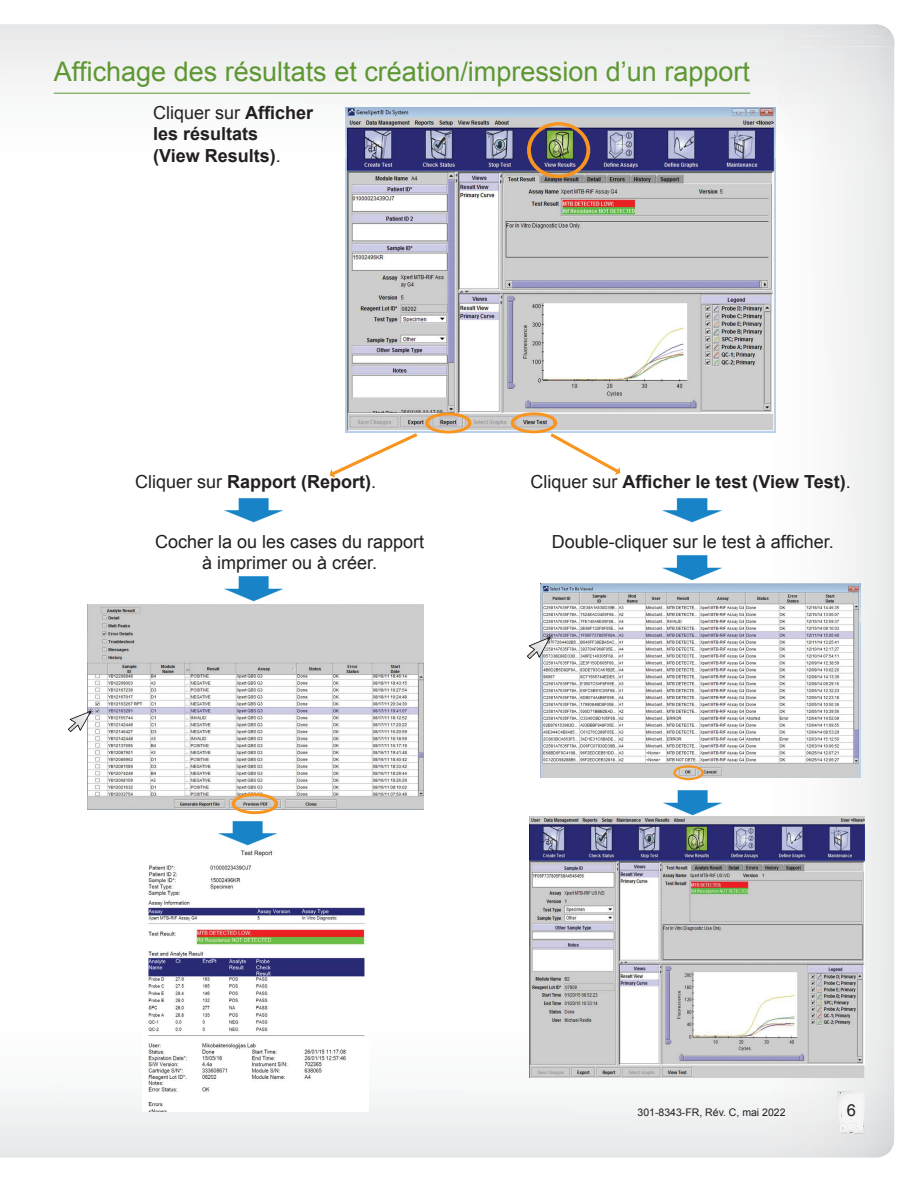
<style>
.page{position:relative;width:918px;height:1188px;background:#fff}
.page>*{position:absolute;margin:0;border:0;box-sizing:border-box;transform-origin:0 0}
.t1{font:27px "Arial";color:#5d9732}
.t2{font:700 18px/21.6px "Arial";color:#231f20}
.t3{font:18px/21.6px "Arial";color:#231f20;text-align:center}
.t4{font:16.5px "Arial";color:#231f20}
.t5{font:10.5px "Arial";color:#231f20}
.s1{font-weight:400}
</style>
<div class="page">
<hr style="left:54px;top:93px;width:696px;height:1px;background:#5d9732">
<img style="left:346px;top:107px;width:429px;height:326px">
<svg style="left:329px;top:431px;width:90px;height:46px"></svg>
<img style="left:147px;top:850px;width:220px;height:262px">
<img style="left:218px;top:821px;width:59px;height:25px">
<div style="left:527px;top:122px;width:63px;height:56px;border:4px solid #f89520;border-radius:50%"></div>
<div style="left:511px;top:412px;width:46px;height:21px;border:3px solid #f89520;border-radius:50%"></div>
<img style="left:541px;top:583px;width:319px;height:195px">
<img style="left:662px;top:498px;width:60px;height:25px">
<img style="left:527px;top:635px;width:26px;height:23px">
<div style="left:425px;top:412px;width:46px;height:22px;border:3px solid #f89520;border-radius:50%"></div>
<img style="left:88px;top:604px;width:335px;height:205px">
<img style="left:68px;top:708px;width:26px;height:24px">
<img style="left:530px;top:816px;width:334px;height:262px">
<img style="left:663px;top:790px;width:59px;height:25px">
<img style="left:662px;top:555px;width:60px;height:26px">
<img style="left:224px;top:576px;width:59px;height:26px">
<img style="left:224px;top:498px;width:59px;height:25px">
<svg style="left:549px;top:431px;width:71px;height:44px"></svg>
<div style="left:232px;top:793px;width:46px;height:21px;border:3px solid #f89520;border-radius:50%"></div>
<div style="left:673px;top:765px;width:31px;height:15px;border:2px solid #f89520;border-radius:50%"></div>
<img style="left:837px;top:1111px;width:1px;height:23px">
<img style="left:837px;top:1091px;width:1px;height:20px">
<img style="left:838px;top:1091px;width:27px;height:43px">
<svg style="left:841px;top:1091px;width:10px;height:5px"></svg>
<img style="left:851px;top:1091px;width:14px;height:5px">
<h1 class="t1" style="left:54px;top:54px;width:698px">Affichage des résultats et création/impression d’un rapport</h1>
<p class="t2" style="left:153px;top:102px;width:162px"><span class="s1">Cliquer sur</span> Afficher les résultats<br>(View Results)<span class="s1">.</span></p>
<p class="t2" style="left:135px;top:473px;width:243px"><span class="s1">Cliquer sur</span> Rapport (Report)<span class="s1">.</span></p>
<p class="t3" style="left:155px;top:532px;width:271px">Cocher la ou les cases du rapport à imprimer ou à créer.</p>
<p class="t2" style="left:530px;top:472px;width:322px"><span class="s1">Cliquer sur</span> Afficher le test (View Test)<span class="s1">.</span></p>
<p class="t3" style="left:552px;top:531px;width:284px">Double-cliquer sur le test à afficher.</p>
<p class="t5" style="left:638px;top:1108px;width:150px">301-8343-FR, Rév. C, mai 2022</p>
<p class="t4" style="left:847px;top:1104px;width:11px">6</p>
</div>
